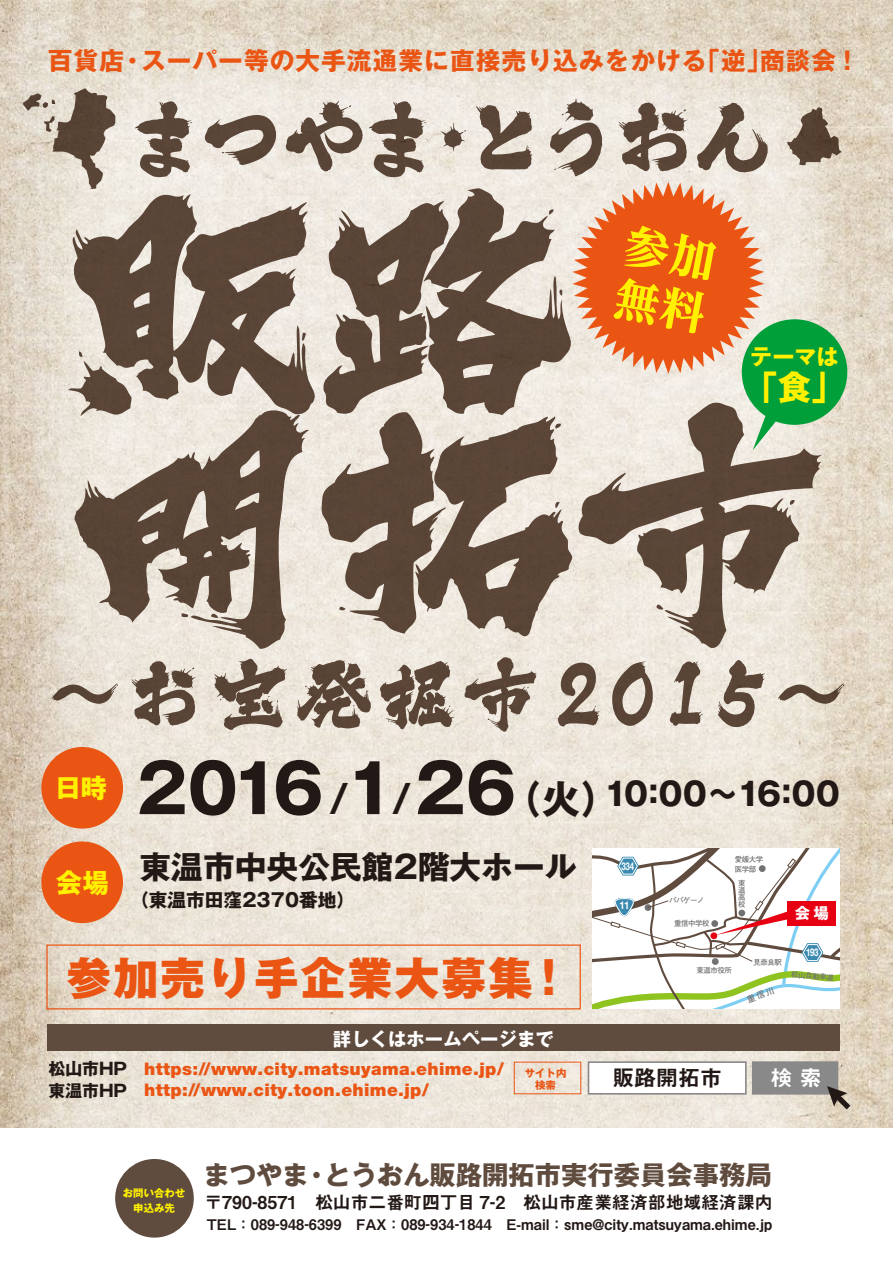
<style>
.page{position:relative;width:893px;height:1263px;background:#fff}
.page>*{position:absolute;margin:0;border:0;box-sizing:border-box;transform-origin:0 0}
.t1{font:800 259.35px/223px "Ohige 113 Std";color:#604c3f}
.t2{font:800 84.15px "Ohige 113 Std";letter-spacing:-.08em;color:#604c3f}
.t3{font:800 78.75px "Ohige 113 Std";letter-spacing:.06em;color:#604c3f}
.t4{font:800 44.85px/53.8px "UD Reimin Pro";color:#fff100}
.t5{font:800 44.7px "Gothic MB101 Pro";letter-spacing:.05em;color:#ea5514}
.t6{font:800 33.3px "Gothic MB101 Pro";color:#fff100}
.t7{font:700 31.95px "Gothic MB101 Pro";letter-spacing:-.18em;color:#221815}
.t8{font:700 31.8px "Gothic MB101 Pro";color:#221815}
.t9{font:700 26.55px "Gothic MB101 Pro";color:#fff100}
.t10{font:700 26.25px "Gothic MB101 Pro";color:#604c3f}
.t11{font:700 24.75px "Gothic MB101 Pro";letter-spacing:.04em;color:#ea5514}
.t12{font:700 22.2px "Gothic MB101 Pro";color:#fff100}
.t13{font:21.9px "Midashi Go Pro MB31";color:#221815}
.t14{font:21.9px "Midashi Go Pro MB31";color:#fff}
.t15{font:700 18.75px "Gothic MB101 Pro";letter-spacing:-.06em;color:#221815}
.t16{font:700 18.45px "Gothic MB101 Pro";color:#fff}
.t17{font:17.85px "Midashi Go Pro MB31";color:#221815}
.t18{font:900 17.4px/21px "Helvetica Neue";letter-spacing:.02em;color:#ea5514}
.t19{font:700 16.8px/21.6px "Gothic MB101 Pro";color:#221815}
.t20{font:700 15.45px "Gothic MB101 Pro";color:#fff}
.t21{font:14.7px "Midashi Go Pro MB31";color:#221815}
.t22{font:700 10.65px "Helvetica Neue";letter-spacing:-.04em;color:#fff;scale:.74 1}
.t23{font:700 10.65px "Helvetica Neue";letter-spacing:-.04em;color:#fff;scale:.9 1}
.t24{font:700 10.35px/15.8px "Gothic MB101 Pro";color:#fff100;text-align:center}
.t25{font:700 10.35px/11.6px "Gothic MB101 Pro";color:#ea5514;text-align:center}
.t26{font:700 7.5px/7.1px "Futo Go B101 Pro";letter-spacing:-.06em;color:#727171;text-align:justify}
.s1{font-size:67.05px}
.s2{font-size:39.45px}
</style>
<div class="page">
<img style="left:0;top:0;width:893px;height:1128px">
<div style="left:47px;top:1024px;width:793px;height:27px;background:#604c3f"></div>
<div style="left:46px;top:944px;width:535px;height:65px;border:1px solid #ea5514"></div>
<div style="left:752px;top:1061px;width:86px;height:33px;background:#898989;border:2px solid #898989"></div>
<svg style="left:827px;top:1086px;width:23px;height:23px"></svg>
<div style="left:588px;top:1061px;width:159px;height:33px;background:#fff;border:2px solid #898989"></div>
<div style="left:514px;top:1062px;width:67px;height:32px;border:1px solid #ea5514"></div>
<div style="left:41px;top:747px;width:82px;height:82px;background:#ea5514;border-radius:50%"></div>
<div style="left:41px;top:841px;width:82px;height:82px;background:#ea5514;border-radius:50%"></div>
<svg style="left:787px;top:107px;width:55px;height:58px;background:#988879"></svg>
<svg style="left:23px;top:88px;width:92px;height:101px;background:#b3a799"></svg>
<svg style="left:572px;top:182px;width:275px;height:268px;background:#d0ad86"></svg>
<div style="left:115px;top:1159px;width:79px;height:78px;background:#604c3f;border-radius:50%"></div>
<svg style="left:592px;top:848px;width:248px;height:161px"></svg>
<h3 class="t11" style="left:48px;top:40px;width:805px">百貨店・スーパー等の大手流通業に直接売り込みをかける｢逆｣商談会 !</h3>
<h2 class="t2" style="left:125px;top:61px;width:652px">まつやま・とうおん</h2>
<h1 class="t1" style="left:59px;top:161px;width:776px">販路開拓市</h1>
<h3 class="t4" style="left:630px;top:218px;width:93px;rotate:11deg">参加無料</h3>
<h3 class="t12" style="left:750px;top:338px;width:90px">テーマは</h3>
<h3 class="t6" style="left:744px;top:359px;width:102px">「食」</h3>
<h3 class="t3" style="left:44px;top:622px;width:807px">～お宝発掘市 2015～</h3>
<h3 class="t9" style="left:55px;top:766px;width:54px">日時</h3>
<h3 class="t9" style="left:56px;top:860px;width:55px">会場</h3>
<h3 class="t7" style="left:136px;top:767px;width:705px"><span class="s1">2016</span> <span class="s2">/</span><span class="s1">１</span><span class="s2">/</span><span class="s1">２６</span><span class="s2">（火）</span>１０:00～１６:00</h3>
<h3 class="t8" style="left:140px;top:840px;width:439px">東温市中央公民館２階大ホール</h3>
<p class="t15" style="left:130px;top:884px;width:227px">（東温市田窪２３７０番地）</p>
<p class="t26" style="left:735px;top:854px;width:30px;line-height:9.6px">愛媛大学医学部</p>
<p class="t22" style="left:621px;top:858px;width:18px">334</p>
<p class="t26" style="left:738px;top:878px;width:9px">東温高校</p>
<p class="t26" style="left:669px;top:896px;width:37px">パパゲーノ</p>
<p class="t23" style="left:619px;top:897px;width:13px">11</p>
<p class="t20" style="left:795px;top:901px;width:36px">会 場</p>
<p class="t26" style="left:674px;top:919px;width:37px">重信中学校</p>
<h3 class="t5" style="left:67px;top:940px;width:506px">参加売り手企業大募集！</h3>
<p class="t19" style="left:49px;top:1056px;width:80px">松山市HP東温市HP</p>
<p class="t16" style="left:333px;top:1023px;width:222px">詳しくはホームページまで</p>
<p class="t18" style="left:144px;top:1058px;width:361px">https://www.city.matsuyama.ehime.jp/ http://www.city.toon.ehime.jp/</p>
<p class="t25" style="left:525px;top:1066px;width:43px">サイト内検索</p>
<p class="t26" style="left:696px;top:966px;width:37px">東温市役所</p>
<p class="t26" style="left:754px;top:957px;width:30px">見奈良駅</p>
<p class="t22" style="left:806px;top:944px;width:18px">193</p>
<p class="t26" style="left:792px;top:970px;width:44px;rotate:4deg">松山自動車道</p>
<h3 class="t13" style="left:612px;top:1060px;width:111px">販路開拓市</h3>
<h3 class="t14" style="left:771px;top:1060px;width:53px">検 索</h3>
<p class="t24" style="left:123px;top:1183px;width:64px">お問い合わせ申込み先</p>
<h3 class="t10" style="left:203px;top:1153px;width:570px">まつやま・とうおん販路開拓市実行委員会事務局</h3>
<p class="t17" style="left:204px;top:1188px;width:570px">〒790-8571　松山市二番町四丁目 7-2　松山市産業経済部地域経済課内</p>
<p class="t21" style="left:207px;top:1213px;width:567px">TEL：089-948-6399　FAX：089-934-1844　E-mail：sme@city.matsuyama.ehime.jp</p>
</div>
